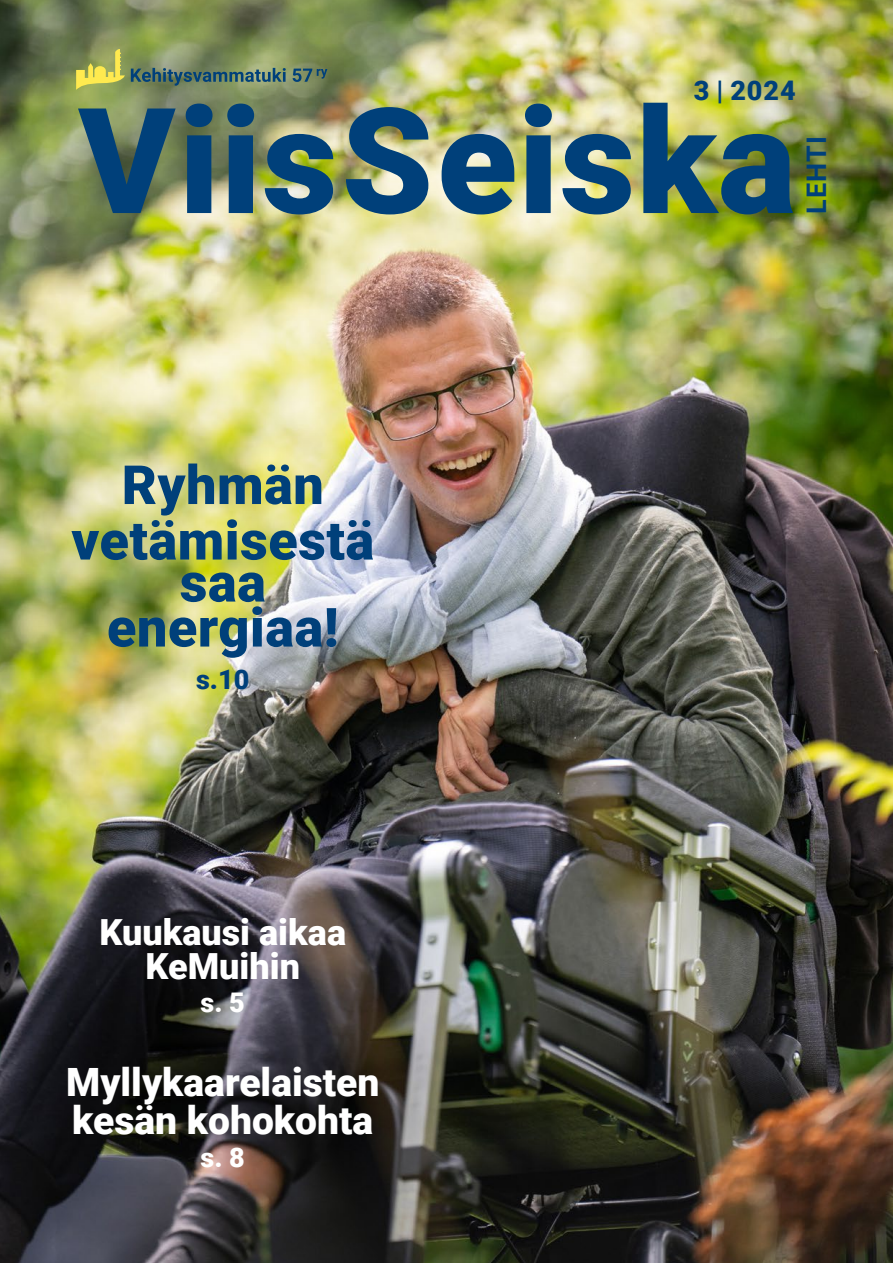
<style>
.page{position:relative;width:893px;height:1263px;background:#fff}
.page>*{position:absolute;margin:0;border:0;box-sizing:border-box;transform-origin:0 0}
.t1{font:900 147px "Roboto";letter-spacing:.01em;color:#00407a}
.t2{font:900 54px/55.5px "Roboto";letter-spacing:.01em;color:#00407a;text-align:center}
.t3{font:900 39px/37.5px "Roboto";color:#fff}
.t4{font:900 36px/34.5px "Roboto";color:#fff;text-align:center}
.t5{font:900 27px "Roboto";letter-spacing:.035em;color:#00407a}
.t6{font:900 27px "Roboto";color:#fff}
.t7{font:700 27px "Roboto";letter-spacing:.04em;color:#00407a}
</style>
<div class="page">
<img style="left:0;top:0;width:893px;height:1263px">
<svg style="left:76px;top:49px;width:49px;height:41px;background:#b3b655"></svg>
<svg style="left:131px;top:68px;width:155px;height:18px;background:#58766b"></svg>
<svg style="left:293px;top:69px;width:34px;height:13px"></svg>
<p class="t5" style="left:694px;top:71px;width:103px">3 | 2024</p>
<h1 class="t1" style="left:78px;top:58px;width:719px">ViisSeiska</h1>
<p class="t7" style="left:797px;top:214px;width:79px;rotate:-90deg">LEHTI</p>
<h2 class="t2" style="left:71px;top:455px;width:304px">Ryhmän vetämisestä</h2>
<h2 class="t2" style="left:107px;top:558px;width:233px;line-height:45px">saa energiaa!</h2>
<p class="t5" style="left:196px;top:660px;width:55px">s.10</p>
<p class="t4" style="left:100px;top:913px;width:248px">Kuukausi aikaa<br>KeMuihin</p>
<p class="t6" style="left:201px;top:984px;width:46px">s. 5</p>
<p class="t3" style="left:66px;top:1062px;width:315px">Myllykaarelaisten kesän kohokohta</p>
<p class="t6" style="left:201px;top:1138px;width:46px">s. 8</p>
</div>
